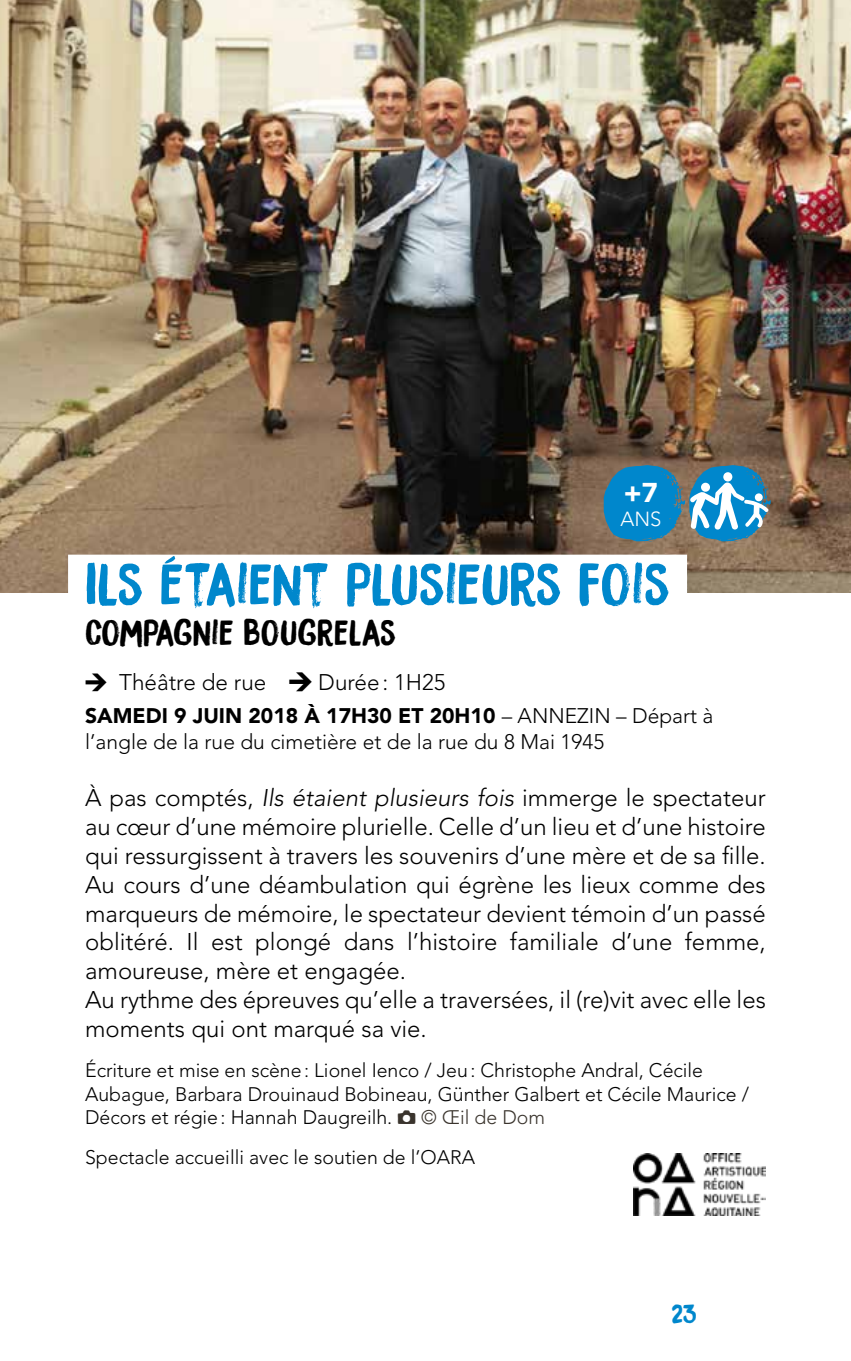
<style>
.page{position:relative;width:851px;height:1361px;background:#fff}
.page>*{position:absolute;margin:0;border:0;box-sizing:border-box;transform-origin:0 0}
.t1{font:54px "Bocadillo";color:#0087cc}
.t2{font:33px "Bocadillo";color:#000}
.t3{font:900 27px "Avenir LT Pro";color:#fff}
.t4{font:300 24px/28.8px "Avenir LT Pro";color:#000}
.t5{font:300 22.5px "Avenir LT Pro";color:#000}
.t6{font:300 21px/25.2px "Avenir LT Pro";color:#000}
.t7{font:300 20.4px "Avenir LT Pro";color:#fff}
.t8{font:300 19.5px/23.4px "Avenir LT Pro";color:#000}
.t9{font:300 19.5px "Avenir LT Pro";color:#3a342d}
.s1{font-family:"Mini Pics International";font-weight:400;font-size:21px}
.s2{font-family:"Mini Pics International";font-weight:400}
.s3{font-weight:900}
.s4{font-style:italic}
</style>
<div class="page">
<img style="left:0;top:0;width:850px;height:592px">
<div style="left:68px;top:554px;width:619px;height:60px;background:#fff"></div>
<img style="left:633px;top:1153px;width:132px;height:62px">
<svg style="left:603px;top:465px;width:168px;height:77px"></svg>
<div style="left:701px;top:483px;width:9px;height:9px;background:#fff;border-radius:50%"></div>
<p class="t3" style="left:623px;top:476px;width:35px">+7</p>
<p class="t7" style="left:620px;top:507px;width:42px">ANS</p>
<h1 class="t1" style="left:85px;top:548px;width:586px">ILS ÉTAIENT PLUSIEURS FOIS</h1>
<h2 class="t2" style="left:85px;top:610px;width:312px">COMPAGNIE BOUGRELAS</h2>
<p class="t5" style="left:85px;top:669px;width:362px"><span class="s1">E</span> Théâtre de rue <span class="s2">E</span> Durée: 1H25</p>
<p class="t6" style="left:85px;top:703px;width:629px"><span class="s3">SAMEDI 9 JUIN 2018 À 17H30 ET 20H10</span> – ANNEZIN – Départ à l’angle de la rue du cimetière et de la rue du 8 Mai 1945</p>
<p class="t4" style="left:85px;top:783px;width:682px">À pas comptés, <span class="s4">Ils étaient plusieurs fois</span> immerge le spectateur au cœur d’une mémoire plurielle. Celle d’un lieu et d’une histoire qui ressurgissent à travers les souvenirs d’une mère et de sa fille.<br>Au cours d’une déambulation qui égrène les lieux comme des marqueurs de mémoire, le spectateur devient témoin d’un passé oblitéré. Il est plongé dans l’histoire familiale d’une femme, amoureuse, mère et engagée.<br>Au rythme des épreuves qu’elle a traversées, il (re)vit avec elle les moments qui ont marqué sa vie.</p>
<p class="t8" style="left:85px;top:1059px;width:665px">Écriture et mise en scène: Lionel Ienco / Jeu: Christophe Andral, Cécile<br>Aubague, Barbara Drouinaud Bobineau, Günther Galbert et Cécile Maurice /<br>Décors et régie: Hannah Daugreilh.</p>
<p class="t9" style="left:421px;top:1105px;width:125px">© Œil de Dom</p>
<p class="t8" style="left:85px;top:1146px;width:391px">Spectacle accueilli avec le soutien de l’OARA</p>
</div>
